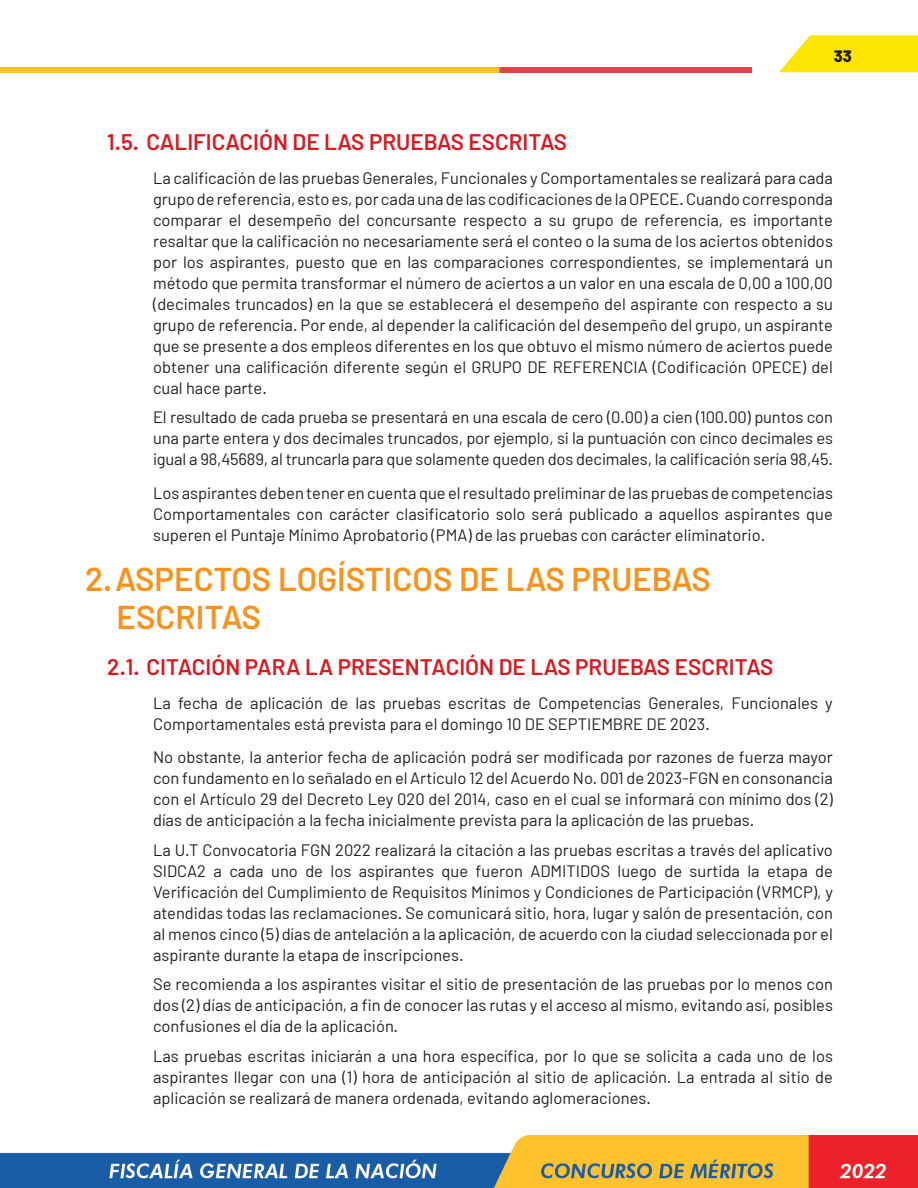
<style>
.page{position:relative;width:918px;height:1188px;background:#fff}
.page>*{position:absolute;margin:0;border:0;box-sizing:border-box;transform-origin:0 0}
.t1{font:600 33px/37.5px "Barlow";color:#f7931d}
.t2{font:600 22.5px "Barlow";color:#dc1820}
.t3{font:16.5px/21px "Barlow";color:#231f20;text-align:justify}
.t4{font:800 16.5px "Barlow";color:#231f20}
</style>
<div class="page">
<img style="left:0;top:68px;width:752px;height:5px">
<img style="left:0;top:1136px;width:918px;height:52px">
<svg style="left:779px;top:35px;width:139px;height:37px;background:#ffe81f"></svg>
<p class="t4" style="left:834px;top:46px;width:20px">33</p>
<h2 class="t2" style="left:107px;top:128px;width:461px">1.5. CALIFICACIÓN DE LAS PRUEBAS ESCRITAS</h2>
<p class="t3" style="left:153px;top:167px;width:681px">La calificación de las pruebas Generales, Funcionales y Comportamentales se realizará para cada grupo de referencia, esto es, por cada una de las codificaciones de la OPECE. Cuando corresponda comparar el desempeño del concursante respecto a su grupo de referencia, es importante resaltar que la calificación no necesariamente será el conteo o la suma de los aciertos obtenidos por los aspirantes, puesto que en las comparaciones correspondientes, se implementará un método que permita transformar el número de aciertos a un valor en una escala de 0,00 a 100,00 (decimales truncados) en la que se establecerá el desempeño del aspirante con respecto a su grupo de referencia. Por ende, al depender la calificación del desempeño del grupo, un aspirante que se presente a dos empleos diferentes en los que obtuvo el mismo número de aciertos puede obtener una calificación diferente según el GRUPO DE REFERENCIA (Codificación OPECE) del cual hace parte.</p>
<p class="t3" style="left:153px;top:407px;width:681px">El resultado de cada prueba se presentará en una escala de cero (0.00) a cien (100.00) puntos con una parte entera y dos decimales truncados, por ejemplo, si la puntuación con cinco decimales es igual a 98,45689, al truncarla para que solamente queden dos decimales, la calificación sería 98,45.</p>
<p class="t3" style="left:153px;top:482px;width:681px">Los aspirantes deben tener en cuenta que el resultado preliminar de las pruebas de competencias Comportamentales con carácter clasificatorio solo será publicado a aquellos aspirantes que superen el Puntaje Mínimo Aprobatorio (PMA) de las pruebas con carácter eliminatorio.</p>
<h1 class="t1" style="left:117px;top:560px;width:596px;text-indent:-31px">2.ASPECTOS LOGÍSTICOS DE LAS PRUEBAS<br>ESCRITAS</h1>
<h2 class="t2" style="left:107px;top:653px;width:667px">2.1. CITACIÓN PARA LA PRESENTACIÓN DE LAS PRUEBAS ESCRITAS</h2>
<p class="t3" style="left:153px;top:692px;width:681px">La fecha de aplicación de las pruebas escritas de Competencias Generales, Funcionales y<br>Comportamentales está prevista para el domingo 10 DE SEPTIEMBRE DE 2023.</p>
<p class="t3" style="left:153px;top:746px;width:681px">No obstante, la anterior fecha de aplicación podrá ser modificada por razones de fuerza mayor con fundamento en lo señalado en el Artículo 12 del Acuerdo No. 001 de 2023-FGN en consonancia con el Artículo 29 del Decreto Ley 020 del 2014, caso en el cual se informará con mínimo dos (2) días de anticipación a la fecha inicialmente prevista para la aplicación de las pruebas.</p>
<p class="t3" style="left:153px;top:839px;width:681px">La U.T Convocatoria FGN 2022 realizará la citación a las pruebas escritas a través del aplicativo SIDCA2 a cada uno de los aspirantes que fueron ADMITIDOS luego de surtida la etapa de Verificación del Cumplimiento de Requisitos Mínimos y Condiciones de Participación (VRMCP), y atendidas todas las reclamaciones. Se comunicará sitio, hora, lugar y salón de presentación, con al menos cinco (5) días de antelación a la aplicación, de acuerdo con la ciudad seleccionada por el aspirante durante la etapa de inscripciones.</p>
<p class="t3" style="left:153px;top:974px;width:681px">Se recomienda a los aspirantes visitar el sitio de presentación de las pruebas por lo menos con dos (2) días de anticipación, a fin de conocer las rutas y el acceso al mismo, evitando así, posibles confusiones el día de la aplicación.</p>
<p class="t3" style="left:153px;top:1045px;width:681px">Las pruebas escritas iniciarán a una hora específica, por lo que se solicita a cada uno de los aspirantes llegar con una (1) hora de anticipación al sitio de aplicación. La entrada al sitio de aplicación se realizará de manera ordenada, evitando aglomeraciones.</p>
</div>
